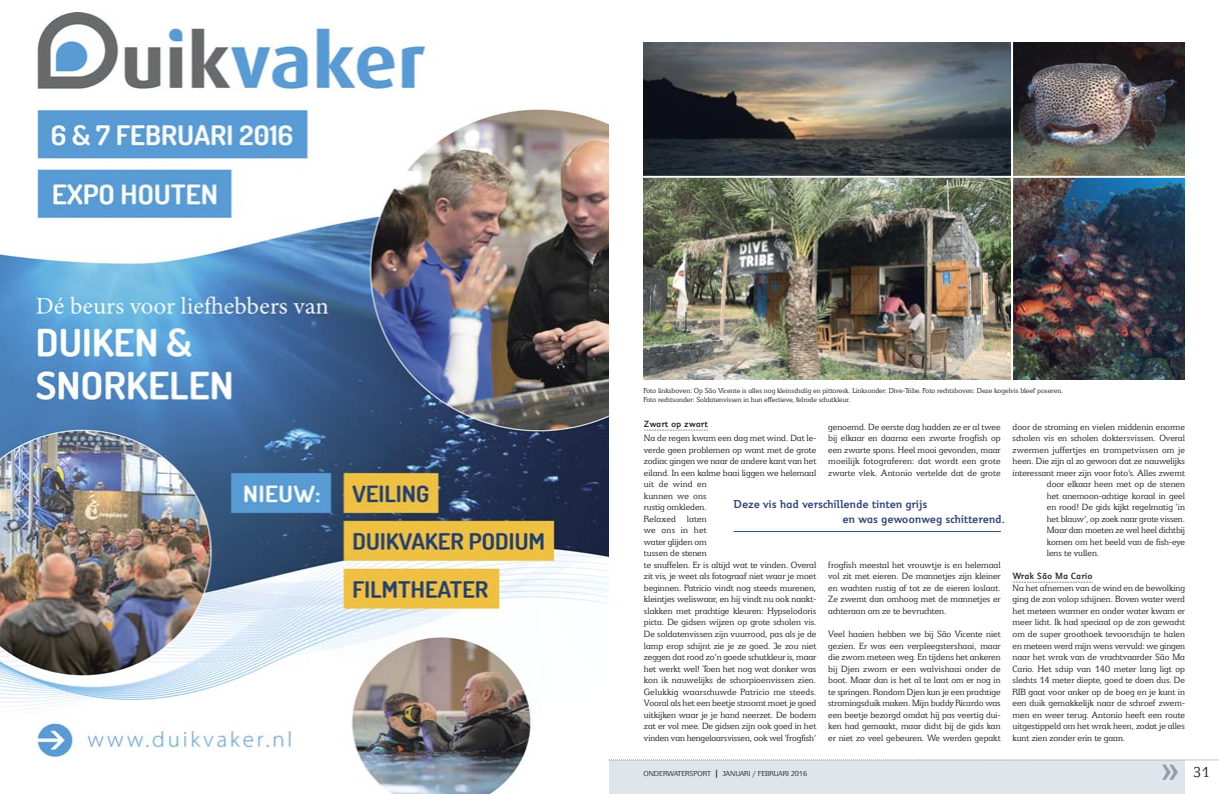
<style>
.page{position:relative;width:1219px;height:794px;background:#fff}
.page>*{position:absolute;margin:0;border:0;box-sizing:border-box;transform-origin:0 0}
.t1{font:500 38px "Jeunesse";color:#909da5}
.t2{font:16px "Jeunesse Slab";color:#272627}
.t3{font:700 12.7px/15px "Jeunesse";letter-spacing:-.015em;color:#2f4778}
.t4{font:10px/11.5px "Jeunesse Slab";color:#272627;text-align:justify}
.t5{font:700 10px "Jeunesse";color:#272627}
.t6{font:8px/9.2px "Jeunesse Slab";color:#272627}
.t7{font:8px "Jeunesse";color:#272627}
.s1{font-weight:700;font-size:10px}
</style>
<div class="page">
<div style="left:609px;top:760px;width:576px;height:34px;background:#dee5eb"></div>
<svg style="left:644px;top:430px;width:64px;height:1px"></svg>
<svg style="left:1013px;top:582px;width:80px;height:1px"></svg>
<svg style="left:609px;top:759px;width:610px;height:1px"></svg>
<hr style="left:734px;top:531px;width:267px;height:1px;background:#2f4778">
<img style="left:643px;top:43px;width:542px;height:337px">
<svg style="left:643px;top:43px;width:368px;height:133px;background:#5a5c5d"></svg>
<hr style="left:633px;top:176px;width:559px;height:2px;background:#fff">
<hr style="left:1011px;top:35px;width:2px;height:346px;background:#fff">
<img style="left:0;top:12px;width:609px;height:782px">
<p class="t6" style="left:643px;top:386px;width:421px">Foto linksboven: Op São Vicente is alles nog kleinschalig en pittoresk. Linksonder: Dive-Tribe. Foto rechtsboven: Deze kogelvis bleef poseren.<br>Foto rechtsonder: Soldatenvissen in hun effectieve, felrode schutkleur.</p>
<p class="t5" style="left:644px;top:420px;width:65px">Zwart op zwart</p>
<p class="t4" style="left:644px;top:433px;width:174px;text-align:left">Na de regen kwam een dag met wind. Dat le&shy;verde geen problemen op want met de grote zodiac gingen we naar de andere kant van het eiland. In een kalme baai liggen we helemaal uit de wind en<br>kunnen we ons<br>rustig omkleden.<br>Relaxed laten<br>we ons in het<br>water glijden om<br>tussen de stenen<br>te snuffelen. Er is altijd wat te vinden. Overal zit vis, je weet als fotograaf niet waar je moet beginnen. Patricio vindt nog steeds murenen, kleintjes weliswaar, en hij vindt nu ook naakt&shy;slakken met prachtige kleuren: Hypselodoris picta. De gidsen wijzen op grote scholen vis.<br>De soldatenvissen zijn vuurrood, pas als je de lamp erop schijnt zie je ze goed. Je zou niet zeggen dat rood zo’n goede schutkleur is, maar het werkt wel! Toen het nog wat donker was kon ik nauwelijks de schorpioenvissen zien.<br>Gelukkig waarschuwde Patricio me steeds.<br>Vooral als het een beetje stroomt moet je goed uitkijken waar je je hand neerzet. De bodem zat er vol mee. De gidsen zijn ook goed in het vinden van hengelaarsvissen, ook wel ‘frogfish’</p>
<p class="t4" style="left:828px;top:422px;width:174px">genoemd. De eerste dag hadden ze er al twee bij elkaar en daarna een zwarte frogfish op een zwarte spons. Heel mooi gevonden, maar moeilijk fotograferen: dat wordt een grote zwarte vlek. Antonio vertelde dat de grote</p>
<p class="t3" style="left:842px;top:497px;width:164px;text-indent:-109px">Deze vis had verschillende tinten grijs<br>en was gewoonweg schitterend.</p>
<p class="t4" style="left:828px;top:560px;width:174px">frogfish meestal het vrouwtje is en helemaal vol zit met eieren. De mannetjes zijn kleiner en wachten rustig af tot ze de eieren loslaat.<br>Ze zwemt dan omhoog met de mannetjes er achteraan om ze te bevruchten.</p>
<p class="t4" style="left:828px;top:629px;width:174px">Veel haaien hebben we bij São Vicente niet gezien. Er was een verpleegstershaai, maar die zwom meteen weg. En tijdens het ankeren bij Djen zwom er een walvishaai onder de boot. Maar dan is het al te laat om er nog in te springen. Rondom Djen kun je een prachtige stromingsduik maken. Mijn buddy Ricardo was een beetje bezorgd omdat hij pas veertig dui&shy;ken had gemaakt, maar dicht bij de gids kan er niet zo veel gebeuren. We werden gepakt</p>
<p class="t4" style="left:1013px;top:422px;width:174px">door de stroming en vielen middenin enorme</p>
<p class="t4" style="left:1013px;top:433px;width:174px">scholen vis en scholen doktersvissen. Overal</p>
<p class="t4" style="left:1013px;top:445px;width:174px">zwermen juffertjes en trompetvissen om je</p>
<p class="t4" style="left:1013px;top:456px;width:174px">heen. Die zijn al zo gewoon dat ze nauwelijks</p>
<p class="t4" style="left:1013px;top:468px;width:174px">interessant meer zijn voor foto’s. Alles zwemt</p>
<p class="t4" style="left:1047px;top:479px;width:140px">door elkaar heen met op de stenen</p>
<p class="t4" style="left:1047px;top:491px;width:140px">het anemoon-achtige koraal in geel</p>
<p class="t4" style="left:1047px;top:502px;width:140px">en rood! De gids kijkt regelmatig ‘in</p>
<p class="t4" style="left:1047px;top:514px;width:140px">het blauw’, op zoek naar grote vissen.</p>
<p class="t4" style="left:1047px;top:525px;width:140px">Maar dan moeten ze wel heel dichtbij</p>
<p class="t4" style="left:1047px;top:537px;width:140px">komen om het beeld van de fish-eye</p>
<p class="t4" style="left:1047px;top:548px;width:54px">lens te vullen.</p>
<p class="t5" style="left:1013px;top:572px;width:82px">Wrak São Ma Cario</p>
<p class="t4" style="left:1013px;top:583px;width:174px">Na het afnemen van de wind en de bewolking ging de zon volop schijnen. Boven water werd het meteen warmer en onder water kwam er meer licht. Ik had speciaal op de zon gewacht om de super groothoek tevoorschijn te halen en meteen werd mijn wens vervuld: we gingen naar het wrak van de vrachtvaarder São Ma Cario. Het schip van 140 meter lang ligt op slechts 14 meter diepte, goed te doen dus. De RIB gaat voor anker op de boeg en je kunt in een duik gemakkelijk naar de schroef zwem&shy;men en weer terug. Antonio heeft een route uitgestippeld om het wrak heen, zodat je alles kunt zien zonder erin te gaan.</p>
<p class="t7" style="left:643px;top:770px;width:165px">ONDERWATERSPORT <span class="s1">|</span> JANUARI / FEBRUARI 2016</p>
<h1 class="t1" style="left:1161px;top:753px;width:21px">»</h1>
<h2 class="t2" style="left:1193px;top:766px;width:18px">31</h2>
</div>
